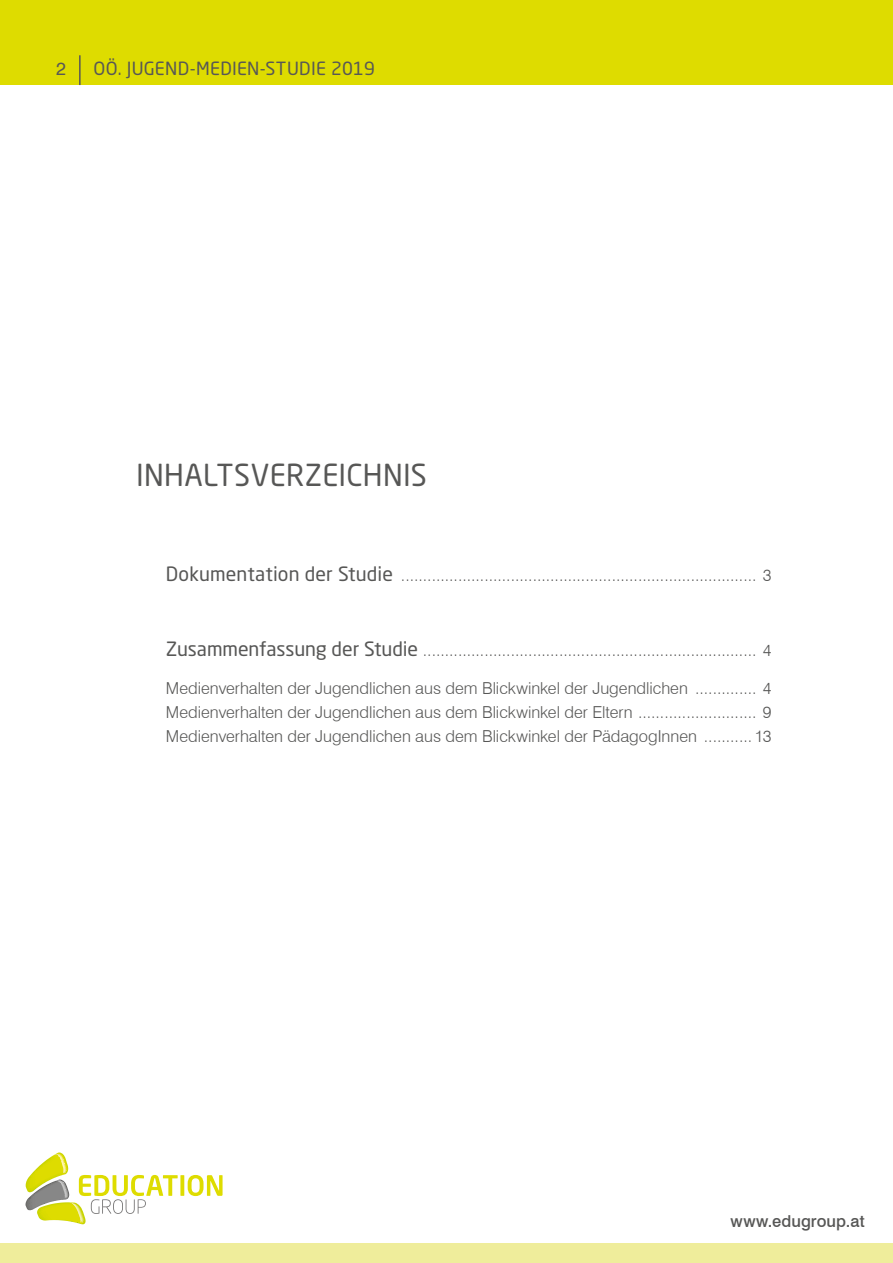
<style>
.page{position:relative;width:893px;height:1263px;background:#fff}
.page>*{position:absolute;margin:0;border:0;box-sizing:border-box;transform-origin:0 0}
.t1{font:30px "Neo Sans W1 G";letter-spacing:.01em;color:#575756}
.t2{font:18px "Neo Sans W1 G";letter-spacing:.015em;color:#575756}
.t3{font:18px "Swiss 721 BT";color:#575756}
.t4{font:300 16.5px/24px "Swiss 721 BT";color:#575756;text-align:justify}
.t5{font:500 16.5px "Swiss 721 BT";color:#575756}
.s1{font-family:"Neo Sans W1 G";font-weight:400;font-size:19.5px}
</style>
<div class="page">
<div style="left:0;top:0;width:893px;height:85px;background:#dedc00"></div>
<div style="left:0;top:1243px;width:893px;height:20px;background:#efed9b"></div>
<hr style="left:79px;top:55px;width:2px;height:30px;background:#575756">
<svg style="left:180px;top:1175px;width:4px;height:21px"></svg>
<svg style="left:188px;top:1175px;width:35px;height:21px"></svg>
<svg style="left:26px;top:1152px;width:152px;height:72px"></svg>
<p class="t3" style="left:56px;top:57px;width:11px">2</p>
<p class="t2" style="left:94px;top:57px;width:283px">OÖ. JUGEND-MEDIEN-STUDIE 2019</p>
<h1 class="t1" style="left:136px;top:457px;width:292px">INHALTSVERZEICHNIS</h1>
<p class="t4" style="left:166px;top:563px;width:607px"><span class="s1">Dokumentation der Studie</span> ................................................................................. 3</p>
<p class="t4" style="left:166px;top:638px;width:607px"><span class="s1">Zusammenfassung der Studie</span> ............................................................................ 4</p>
<p class="t4" style="left:166px;top:676px;width:607px">Medienverhalten der Jugendlichen aus dem Blickwinkel der Jugendlichen .............. 4<br>Medienverhalten der Jugendlichen aus dem Blickwinkel der Eltern ........................... 9<br>Medienverhalten der Jugendlichen aus dem Blickwinkel der PädagogInnen ........... 13</p>
<p class="t5" style="left:730px;top:1211px;width:136px">www.edugroup.at</p>
</div>
